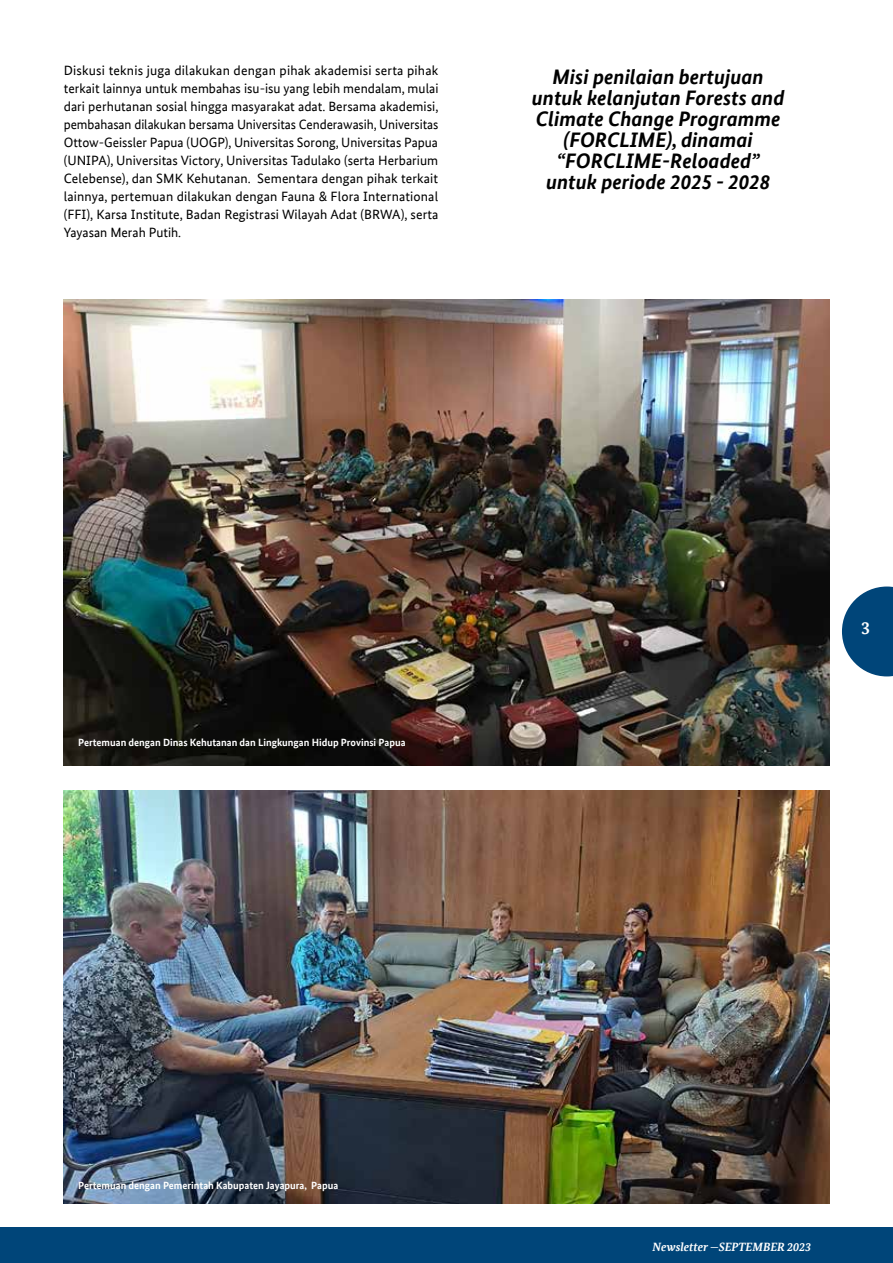
<style>
.page{position:relative;width:893px;height:1263px;background:#fff}
.page>*{position:absolute;margin:0;border:0;box-sizing:border-box;transform-origin:0 0}
.t1{font:italic 700 21px/21px "Bundes Sans Office";color:#000;text-align:center}
.t2{font:700 18px "Bundes Serif Office T";color:#fff}
.t3{font:13.5px/18px "Bundes Sans Office";letter-spacing:.005em;color:#000;text-align:justify}
.t4{font:italic 700 12px "Bundes Serif Office T";color:#fff}
.t5{font:700 10.5px "Bundes Sans Office";color:#fff}
</style>
<div class="page">
<img style="left:63px;top:300px;width:767px;height:465px">
<img style="left:63px;top:791px;width:767px;height:412px">
<div style="left:0;top:1227px;width:893px;height:36px;background:#004579"></div>
<svg style="left:842px;top:586px;width:51px;height:90px"></svg>
<p class="t3" style="left:64px;top:62px;width:376px">Diskusi teknis juga dilakukan dengan pihak akademisi serta pihak terkait lainnya untuk membahas isu-isu yang lebih mendalam, mulai dari perhutanan sosial hingga masyarakat adat. Bersama akademisi, pembahasan dilakukan bersama Universitas Cenderawasih, Universitas Ottow-Geissler Papua (UOGP), Universitas Sorong, Universitas Papua (UNIPA), Universitas Victory, Universitas Tadulako (serta Herbarium Celebense), dan SMK Kehutanan. Sementara dengan pihak terkait lainnya, pertemuan dilakukan dengan Fauna &amp; Flora International (FFI), Karsa Institute, Badan Registrasi Wilayah Adat (BRWA), serta Yayasan Merah Putih.</p>
<h1 class="t1" style="left:532px;top:66px;width:254px">Misi penilaian bertujuan untuk kelanjutan Forests and<br>Climate Change Programme (FORCLIME), dinamai “FORCLIME-Reloaded” untuk periode 2025 - 2028</h1>
<p class="t5" style="left:78px;top:736px;width:329px">Pertemuan dengan Dinas Kehutanan dan Lingkungan Hidup Provinsi Papua</p>
<h2 class="t2" style="left:861px;top:618px;width:10px">3</h2>
<p class="t5" style="left:78px;top:1179px;width:262px">Pertemuan dengan Pemerintah Kabupaten Jayapura, Papua</p>
<p class="t4" style="left:653px;top:1239px;width:160px">Newsletter —SEPTEMBER 2023</p>
</div>
